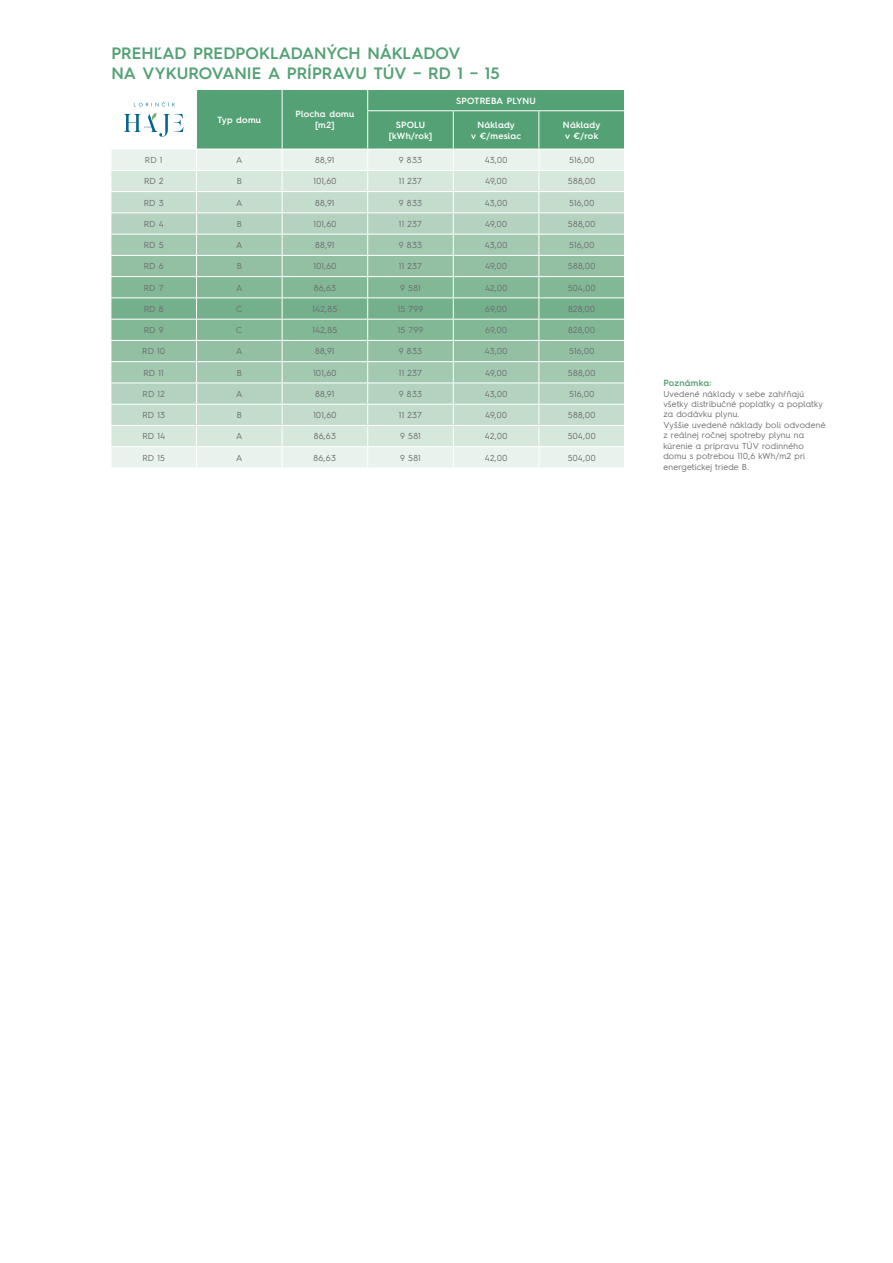
<style>
.page{position:relative;width:893px;height:1263px;background:#fff}
.page>*{position:absolute;margin:0;border:0;box-sizing:border-box;transform-origin:0 0}
.t1{font:600 16.5px/19.8px "Hurme Geometric Sans 4";letter-spacing:-.005em;color:#53a174}
.t2{font:600 9px/10.8px "Hurme Geometric Sans 4";letter-spacing:.02em;color:#fff;text-align:center}
.t3{font:600 9px "Hurme Geometric Sans 4";letter-spacing:.02em;color:#53a174}
.t4{font:8.7px/10.5px "Hurme Geometric Sans 4";letter-spacing:.025em;color:#6c6d70}
</style>
<div class="page">
<svg style="left:111px;top:90px;width:514px;height:378px;background:#aaceb7"></svg>
<h1 class="t1" style="left:111px;top:43px;width:390px">PREHĽAD PREDPOKLADANÝCH NÁKLADOV<br>NA VYKUROVANIE A PRÍPRAVU TÚV – RD 1 – 15</h1>
<p class="t2" style="left:217px;top:114px;width:45px">Typ domu</p>
<p class="t2" style="left:296px;top:109px;width:60px">Plocha domu [m2]</p>
<p class="t2" style="left:456px;top:95px;width:81px">SPOTREBA PLYNU</p>
<p class="t2" style="left:389px;top:119px;width:45px">SPOLU [kWh/rok]</p>
<p class="t2" style="left:471px;top:119px;width:51px">Náklady<br>v €/mesiac</p>
<p class="t2" style="left:563px;top:119px;width:39px;text-align:left">Náklady v €/rok</p>
<p class="t4" style="left:145px;top:154px;width:19px">RD 1</p>
<p class="t4" style="left:236px;top:154px;width:8px">A</p>
<p class="t4" style="left:315px;top:154px;width:21px">88,91</p>
<p class="t4" style="left:399px;top:154px;width:25px">9 833</p>
<p class="t4" style="left:485px;top:154px;width:24px">43,00</p>
<p class="t4" style="left:569px;top:154px;width:27px">516,00</p>
<p class="t4" style="left:144px;top:176px;width:21px">RD 2</p>
<p class="t4" style="left:237px;top:176px;width:7px">B</p>
<p class="t4" style="left:313px;top:176px;width:25px">101,60</p>
<p class="t4" style="left:399px;top:176px;width:25px">11 237</p>
<p class="t4" style="left:485px;top:176px;width:23px">49,00</p>
<p class="t4" style="left:568px;top:176px;width:29px">588,00</p>
<p class="t4" style="left:144px;top:197px;width:21px">RD 3</p>
<p class="t4" style="left:236px;top:197px;width:8px">A</p>
<p class="t4" style="left:315px;top:197px;width:21px">88,91</p>
<p class="t4" style="left:399px;top:197px;width:25px">9 833</p>
<p class="t4" style="left:485px;top:197px;width:24px">43,00</p>
<p class="t4" style="left:569px;top:197px;width:27px">516,00</p>
<p class="t4" style="left:144px;top:218px;width:21px">RD 4</p>
<p class="t4" style="left:237px;top:218px;width:7px">B</p>
<p class="t4" style="left:313px;top:218px;width:25px">101,60</p>
<p class="t4" style="left:399px;top:218px;width:25px">11 237</p>
<p class="t4" style="left:485px;top:218px;width:23px">49,00</p>
<p class="t4" style="left:568px;top:218px;width:29px">588,00</p>
<p class="t4" style="left:144px;top:239px;width:21px">RD 5</p>
<p class="t4" style="left:236px;top:239px;width:8px">A</p>
<p class="t4" style="left:315px;top:239px;width:21px">88,91</p>
<p class="t4" style="left:399px;top:239px;width:25px">9 833</p>
<p class="t4" style="left:485px;top:239px;width:24px">43,00</p>
<p class="t4" style="left:569px;top:239px;width:27px">516,00</p>
<p class="t4" style="left:144px;top:261px;width:21px">RD 6</p>
<p class="t4" style="left:237px;top:261px;width:7px">B</p>
<p class="t4" style="left:313px;top:261px;width:25px">101,60</p>
<p class="t4" style="left:399px;top:261px;width:25px">11 237</p>
<p class="t4" style="left:485px;top:261px;width:23px">49,00</p>
<p class="t4" style="left:568px;top:261px;width:29px">588,00</p>
<p class="t4" style="left:144px;top:282px;width:21px">RD 7</p>
<p class="t4" style="left:236px;top:282px;width:8px">A</p>
<p class="t4" style="left:314px;top:282px;width:24px">86,63</p>
<p class="t4" style="left:400px;top:282px;width:22px">9 581</p>
<p class="t4" style="left:485px;top:282px;width:24px">42,00</p>
<p class="t4" style="left:568px;top:282px;width:29px">504,00</p>
<p class="t4" style="left:144px;top:303px;width:21px">RD 8</p>
<p class="t4" style="left:236px;top:303px;width:8px">C</p>
<p class="t4" style="left:313px;top:303px;width:26px">142,85</p>
<p class="t4" style="left:398px;top:303px;width:27px">15 799</p>
<p class="t4" style="left:485px;top:303px;width:23px">69,00</p>
<p class="t4" style="left:568px;top:303px;width:28px">828,00</p>
<p class="t4" style="left:144px;top:325px;width:21px">RD 9</p>
<p class="t4" style="left:236px;top:325px;width:8px">C</p>
<p class="t4" style="left:313px;top:325px;width:26px">142,85</p>
<p class="t4" style="left:398px;top:325px;width:27px">15 799</p>
<p class="t4" style="left:485px;top:325px;width:23px">69,00</p>
<p class="t4" style="left:568px;top:325px;width:28px">828,00</p>
<p class="t4" style="left:142px;top:346px;width:24px">RD 10</p>
<p class="t4" style="left:236px;top:346px;width:8px">A</p>
<p class="t4" style="left:315px;top:346px;width:21px">88,91</p>
<p class="t4" style="left:399px;top:346px;width:25px">9 833</p>
<p class="t4" style="left:485px;top:346px;width:24px">43,00</p>
<p class="t4" style="left:569px;top:346px;width:27px">516,00</p>
<p class="t4" style="left:144px;top:367px;width:22px">RD 11</p>
<p class="t4" style="left:237px;top:367px;width:7px">B</p>
<p class="t4" style="left:313px;top:367px;width:25px">101,60</p>
<p class="t4" style="left:399px;top:367px;width:25px">11 237</p>
<p class="t4" style="left:485px;top:367px;width:23px">49,00</p>
<p class="t4" style="left:568px;top:367px;width:29px">588,00</p>
<p class="t4" style="left:143px;top:388px;width:24px">RD 12</p>
<p class="t4" style="left:236px;top:388px;width:8px">A</p>
<p class="t4" style="left:315px;top:388px;width:21px">88,91</p>
<p class="t4" style="left:399px;top:388px;width:25px">9 833</p>
<p class="t4" style="left:485px;top:388px;width:24px">43,00</p>
<p class="t4" style="left:569px;top:388px;width:27px">516,00</p>
<p class="t4" style="left:142px;top:410px;width:24px">RD 13</p>
<p class="t4" style="left:237px;top:410px;width:7px">B</p>
<p class="t4" style="left:313px;top:410px;width:25px">101,60</p>
<p class="t4" style="left:399px;top:410px;width:25px">11 237</p>
<p class="t4" style="left:485px;top:410px;width:23px">49,00</p>
<p class="t4" style="left:568px;top:410px;width:29px">588,00</p>
<p class="t4" style="left:142px;top:431px;width:24px">RD 14</p>
<p class="t4" style="left:236px;top:431px;width:8px">A</p>
<p class="t4" style="left:314px;top:431px;width:24px">86,63</p>
<p class="t4" style="left:400px;top:431px;width:22px">9 581</p>
<p class="t4" style="left:485px;top:431px;width:24px">42,00</p>
<p class="t4" style="left:568px;top:431px;width:29px">504,00</p>
<p class="t4" style="left:142px;top:452px;width:24px">RD 15</p>
<p class="t4" style="left:236px;top:452px;width:8px">A</p>
<p class="t4" style="left:314px;top:452px;width:24px">86,63</p>
<p class="t4" style="left:400px;top:452px;width:22px">9 581</p>
<p class="t4" style="left:485px;top:452px;width:24px">42,00</p>
<p class="t4" style="left:568px;top:452px;width:29px">504,00</p>
<p class="t3" style="left:663px;top:377px;width:50px">Poznámka:</p>
<p class="t4" style="left:663px;top:388px;width:164px">Uvedené náklady v sebe zahŕňajú všetky distribučné poplatky a poplatky za dodávku plynu.<br>Vyššie uvedené náklady boli odvodené z reálnej ročnej spotreby plynu na kúrenie a prípravu TÚV rodinného domu s potrebou 110,6 kWh/m2 pri energetickej triede B.</p>
</div>
